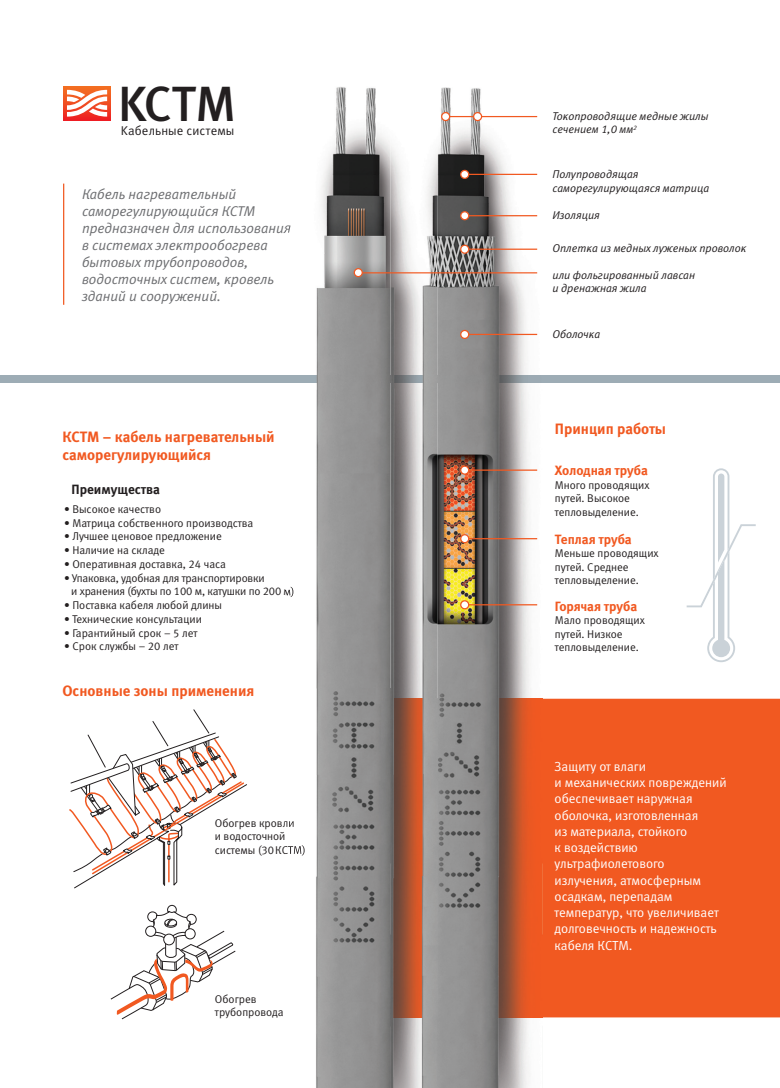
<style>
.page{position:relative;width:780px;height:1088px;background:#fff}
.page>*{position:absolute;margin:0;border:0;box-sizing:border-box;transform-origin:0 0}
.t1{font:49.5px "Meta Medium C";color:#231f20}
.t2{font:15px/18px "Meta Bold C";color:#f15921}
.t3{font:italic 14.12px/17px "Meta Normal LFC";color:#6c6d70}
.t4{font:13.38px "Meta Bold C";color:#f15921}
.t5{font:13.38px "Meta Bold C";color:#231f20}
.t6{font:13.12px/16.2px "Meta Normal LFC";color:#fff}
.t7{font:12.75px "Meta Normal LFC";letter-spacing:.01em;color:#231f20}
.t8{font:11.25px/13.5px "Meta Normal LFC";color:#231f20}
.t9{font:italic 11.25px/13.5px "Meta Normal LFC";color:#231f20}
</style>
<div class="page">
<div style="left:542px;top:699px;width:238px;height:318px;background:#f15921"></div>
<hr style="left:63px;top:184px;width:1px;height:121px;background:#f15921">
<svg style="left:110px;top:904px;width:126px;height:116px"></svg>
<svg style="left:69px;top:709px;width:178px;height:180px"></svg>
<svg style="left:63px;top:86px;width:48px;height:35px"></svg>
<svg style="left:67px;top:90px;width:40px;height:27px"></svg>
<div style="left:1px;top:375px;width:779px;height:8px;background:#9dacb5"></div>
<img style="left:290px;top:87px;width:100px;height:601px">
<img style="left:301px;top:688px;width:60px;height:400px">
<img style="left:357px;top:699px;width:33px;height:318px">
<img style="left:285px;top:222px;width:6px;height:14px">
<svg style="left:285px;top:821px;width:9px;height:6px"></svg>
<img style="left:285px;top:845px;width:19px;height:10px">
<img style="left:290px;top:375px;width:100px;height:8px">
<svg style="left:285px;top:587px;width:8px;height:11px"></svg>
<img style="left:390px;top:87px;width:152px;height:1001px">
<hr style="left:448px;top:116px;width:89px;height:1px;background:#f15921">
<hr style="left:466px;top:174px;width:71px;height:1px;background:#f15921">
<hr style="left:466px;top:215px;width:71px;height:1px;background:#f15921">
<hr style="left:466px;top:334px;width:71px;height:1px;background:#f15921">
<div style="left:473px;top:113px;width:8px;height:8px;background:#fff;border-radius:50%"></div>
<div style="left:473px;top:112px;width:9px;height:9px;border:1px solid #f15921;border-radius:50%"></div>
<div style="left:460px;top:170px;width:8px;height:8px;background:#fff;border-radius:50%"></div>
<div style="left:460px;top:170px;width:9px;height:9px;border:1px solid #f15921;border-radius:50%"></div>
<div style="left:460px;top:212px;width:8px;height:8px;background:#fff;border-radius:50%"></div>
<div style="left:460px;top:211px;width:9px;height:9px;border:1px solid #f15921;border-radius:50%"></div>
<div style="left:460px;top:330px;width:8px;height:8px;background:#fff;border-radius:50%"></div>
<div style="left:460px;top:330px;width:9px;height:9px;border:1px solid #f15921;border-radius:50%"></div>
<div style="left:441px;top:113px;width:8px;height:8px;background:#fff;border-radius:50%"></div>
<div style="left:441px;top:112px;width:9px;height:9px;border:1px solid #f15921;border-radius:50%"></div>
<hr style="left:358px;top:272px;width:179px;height:1px;background:#f15921">
<svg style="left:354px;top:269px;width:8px;height:8px"></svg>
<div style="left:353px;top:268px;width:10px;height:9px;border:1px solid #f15921;border-radius:50%"></div>
<hr style="left:466px;top:249px;width:71px;height:1px;background:#f15921">
<div style="left:460px;top:245px;width:8px;height:8px;background:#fff;border-radius:50%"></div>
<div style="left:460px;top:245px;width:9px;height:9px;border:1px solid #f15921;border-radius:50%"></div>
<hr style="left:464px;top:469px;width:73px;height:2px;background:#f15921">
<svg style="left:460px;top:466px;width:8px;height:8px"></svg>
<div style="left:460px;top:465px;width:9px;height:10px;border:1px solid #f15921;border-radius:50%"></div>
<hr style="left:464px;top:538px;width:73px;height:1px;background:#f15921">
<div style="left:460px;top:535px;width:8px;height:8px;background:#fff;border-radius:50%"></div>
<div style="left:460px;top:534px;width:9px;height:9px;border:1px solid #f15921;border-radius:50%"></div>
<hr style="left:464px;top:604px;width:73px;height:1px;background:#f15921">
<div style="left:460px;top:601px;width:8px;height:8px;background:#fff;border-radius:50%"></div>
<div style="left:460px;top:600px;width:9px;height:9px;border:1px solid #f15921;border-radius:50%"></div>
<svg style="left:686px;top:468px;width:69px;height:194px"></svg>
<h1 class="t1" style="left:118px;top:76px;width:119px">KCТМ</h1>
<p class="t7" style="left:121px;top:124px;width:115px">Kабельные системы</p>
<p class="t3" style="left:82px;top:185px;width:210px">Кабель нагревательный саморегулирующийся КСТМ предназначен для использования в системах электрообогрева бытовых трубопроводов, водосточных систем, кровель зданий и сооружений.</p>
<h2 class="t2" style="left:62px;top:428px;width:214px">КСТМ – кабель нагревательный саморегулирующийся</h2>
<p class="t5" style="left:71px;top:482px;width:90px">Преимущества</p>
<p class="t8" style="left:64px;top:502px;width:99px">• Высокое качество</p>
<p class="t8" style="left:64px;top:516px;width:191px">• Матрица собственного производства</p>
<p class="t8" style="left:64px;top:530px;width:159px">• Лучшее ценовое предложение</p>
<p class="t8" style="left:64px;top:543px;width:102px">• Наличие на складе</p>
<p class="t8" style="left:64px;top:557px;width:163px">• Оперативная доставка, 24 часа</p>
<p class="t8" style="left:71px;top:571px;width:224px;text-indent:-7px">• Упаковка, удобная для транспортировки<br>и хранения (бухты по 100 м, катушки по 200 м)</p>
<p class="t8" style="left:64px;top:598px;width:160px">• Поставка кабеля любой длины</p>
<p class="t8" style="left:64px;top:612px;width:139px">• Технические консультации</p>
<p class="t8" style="left:64px;top:626px;width:135px">• Гарантийный срок – 5 лет</p>
<p class="t8" style="left:64px;top:640px;width:116px">• Cрок службы – 20 лет</p>
<h2 class="t2" style="left:62px;top:681px;width:193px">Основные зоны применения</h2>
<p class="t8" style="left:215px;top:816px;width:92px">Обогрев кровли<br>и водосточной системы (30КСТМ)</p>
<p class="t8" style="left:215px;top:992px;width:70px">Обогрев трубопровода</p>
<p class="t9" style="left:552px;top:109px;width:157px">Токопроводящие медные жилы сечением 1,0 мм<sup>2</sup></p>
<p class="t9" style="left:552px;top:167px;width:158px">Полупроводящая саморегулирующаяся матрица</p>
<p class="t9" style="left:552px;top:209px;width:49px">Изоляция</p>
<p class="t9" style="left:552px;top:241px;width:195px">Оплетка из медных луженых проволок</p>
<p class="t9" style="left:552px;top:268px;width:144px">или фольгированный лавсан и дренажная жила</p>
<p class="t9" style="left:552px;top:327px;width:49px">Оболочка</p>
<h2 class="t2" style="left:555px;top:419px;width:113px">Принцип работы</h2>
<p class="t4" style="left:555px;top:463px;width:94px">Холодная труба</p>
<p class="t8" style="left:555px;top:478px;width:96px">Много проводящих путей. Высокое тепловыделение.</p>
<p class="t4" style="left:555px;top:531px;width:78px">Теплая труба</p>
<p class="t8" style="left:555px;top:547px;width:105px">Меньше проводящих путей. Среднее тепловыделение.</p>
<p class="t4" style="left:555px;top:598px;width:84px">Горячая труба</p>
<p class="t8" style="left:555px;top:613px;width:91px">Мало проводящих путей. Низкое тепловыделение.</p>
<p class="t6" style="left:554px;top:758px;width:173px">Защиту от влаги<br>и механических повреждений обеспечивает наружная оболочка, изготовленная<br>из материала, стойкого<br>к воздействию ультрафиолетового излучения, атмосферным осадкам, перепадам температур, что увеличивает долговечность и надежность кабеля КСТМ.</p>
</div>
